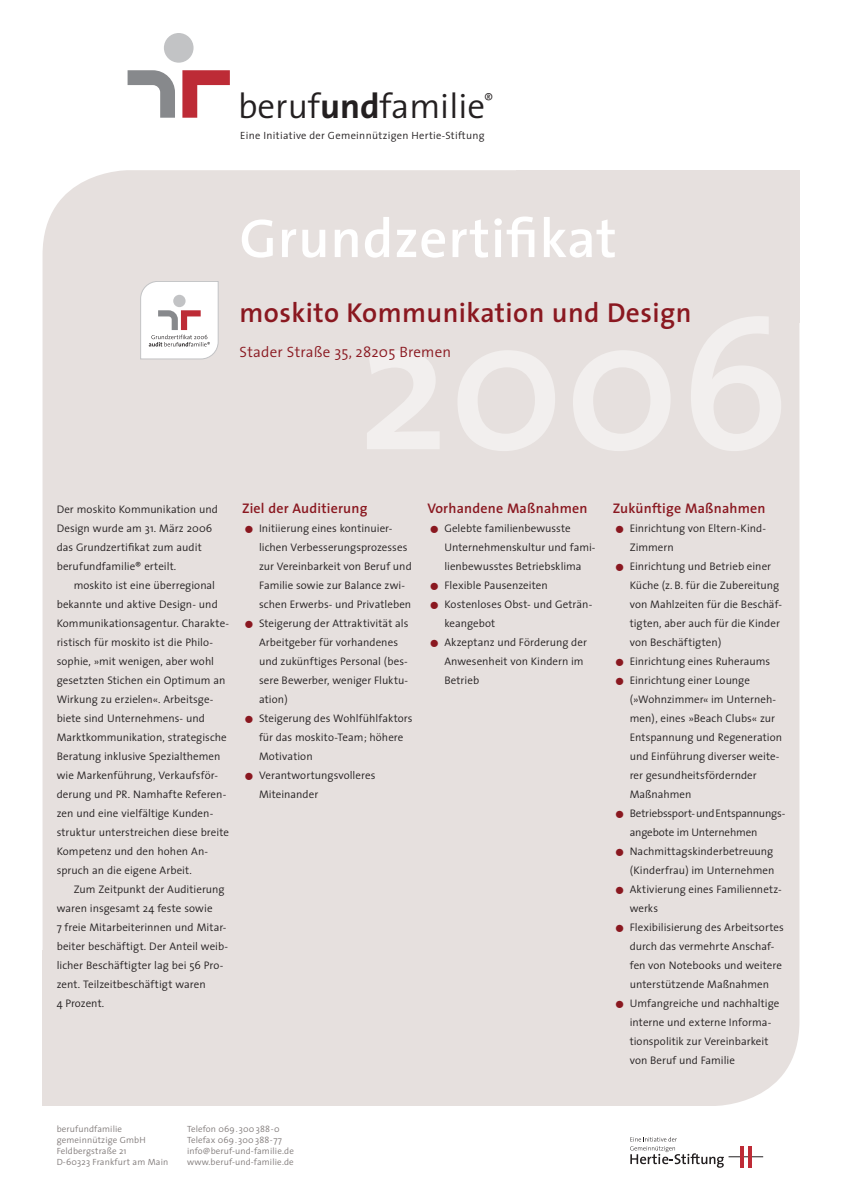
<style>
.page{position:relative;width:842px;height:1191px;background:#fff}
.page>*{position:absolute;margin:0;border:0;box-sizing:border-box;transform-origin:0 0}
.t1{font:600 55px "The Sans";letter-spacing:.015em;color:#fff}
.t2{font:300 35px "The Sans";color:#231f20}
.t3{font:600 27.5px "The Sans";letter-spacing:.015em;color:#8a1820}
.t4{font:300 15px "The Sans";letter-spacing:.015em;color:#8a1820}
.t5{font:600 14px "The Sans";letter-spacing:.015em;color:#8a1820}
.t6{font:300 11px/19px "The Sans";color:#231f20}
.t7{font:300 10.5px "The Sans";letter-spacing:.03em;color:#231f20}
.t8{font:300 9px/11px "The Sans";letter-spacing:.015em;color:#817b7a}
.s1{font-weight:700}
.s2{font-size:33px;color:#8a1820}
</style>
<div class="page">
<div style="left:43px;top:170px;width:756px;height:936px;background:#e6e0de"></div>
<div style="left:516px;top:170px;width:283px;height:153px;background:#e6e0de"></div>
<div style="left:43px;top:950px;width:283px;height:156px;background:#e6e0de"></div>
<svg style="left:140px;top:281px;width:78px;height:78px"></svg>
<hr style="left:728px;top:1156px;width:35px;height:1px;background:#231f20">
<hr style="left:740px;top:1145px;width:3px;height:22px;background:#be2b36">
<hr style="left:748px;top:1145px;width:4px;height:22px;background:#be2b36">
<svg style="left:630px;top:1137px;width:94px;height:30px"></svg>
<div style="left:164px;top:33px;width:30px;height:30px;background:#c2c3c5;border-radius:50%"></div>
<svg style="left:182px;top:70px;width:48px;height:48px"></svg>
<svg style="left:128px;top:70px;width:47px;height:48px"></svg>
<h2 class="t2" style="left:238px;top:77px;width:257px">beruf<span class="s1">und</span>familie<sup>®</sup></h2>
<p class="t7" style="left:240px;top:127px;width:246px">Eine Initiative der Gemeinnützigen Hertie-Stiftung</p>
<h1 class="t1" style="left:240px;top:193px;width:379px">Grundzertifikat</h1>
<h3 class="t3" style="left:240px;top:290px;width:453px">moskito Kommunikation und Design</h3>
<h3 class="t4" style="left:240px;top:340px;width:213px">Stader Straße 35, 28205 Bremen</h3>
<p class="t6" style="left:57px;top:499px;width:163px">Der moskito Kommunikation und<br>Design wurde am 31. März 2006 das Grundzertifikat zum audit berufundfamilie® erteilt.</p>
<p class="t6" style="left:57px;top:575px;width:174px;text-indent:17px">moskito ist eine überregional bekannte und aktive Design- und Kommunikationsagentur. Charakte&shy;ristisch für moskito ist die Philo&shy;sophie, »mit wenigen, aber wohl gesetzten Stichen ein Optimum an Wirkung zu erzielen«. Arbeitsge&shy;biete sind Unternehmens- und Marktkommunikation, strategische Beratung inklusive Spezialthemen wie Markenführung, Verkaufsför&shy;derung und PR. Namhafte Referen&shy;zen und eine vielfältige Kunden&shy;struktur unterstreichen diese breite Kompetenz und den hohen An&shy;spruch an die eigene Arbeit.</p>
<p class="t6" style="left:57px;top:879px;width:173px;text-indent:17px">Zum Zeitpunkt der Auditierung waren insgesamt 24 feste sowie<br>7 freie Mitarbeiterinnen und Mitar&shy;beiter beschäftigt. Der Anteil weib&shy;licher Beschäftigter lag bei 56 Pro&shy;zent. Teilzeitbeschäftigt waren<br>4 Prozent.</p>
<p class="t5" style="left:242px;top:497px;width:127px">Ziel der Auditierung</p>
<p class="t6" style="left:259px;top:518px;width:154px;text-indent:-17px"><span class="s2">•</span> Initiierung eines kontinuier&shy;lichen Verbesserungsprozesses zur Vereinbarkeit von Beruf und<br>Familie sowie zur Balance zwi&shy;schen Erwerbs- und Privatleben</p>
<p class="t6" style="left:259px;top:613px;width:151px;text-indent:-17px"><span class="s2">•</span> Steigerung der Attraktivität als<br>Arbeitgeber für vorhandenes und zukünftiges Personal (bes&shy;sere Bewerber, weniger Fluktu&shy;ation)</p>
<p class="t6" style="left:259px;top:708px;width:155px;text-indent:-17px"><span class="s2">•</span> Steigerung des Wohlfühlfaktors für das moskito-Team; höhere<br>Motivation</p>
<p class="t6" style="left:259px;top:765px;width:118px;text-indent:-17px"><span class="s2">•</span> Verantwortungsvolleres<br>Miteinander</p>
<p class="t5" style="left:427px;top:497px;width:162px">Vorhandene Maßnahmen</p>
<p class="t6" style="left:444px;top:518px;width:153px;text-indent:-17px"><span class="s2">•</span> Gelebte familienbewusste<br>Unternehmenskultur und fami&shy;lienbewusstes Betriebsklima</p>
<p class="t6" style="left:427px;top:575px;width:122px"><span class="s2">•</span> Flexible Pausenzeiten</p>
<p class="t6" style="left:444px;top:594px;width:149px;text-indent:-17px"><span class="s2">•</span> Kostenloses Obst- und Geträn&shy;keangebot</p>
<p class="t6" style="left:444px;top:632px;width:144px;text-indent:-17px"><span class="s2">•</span> Akzeptanz und Förderung der<br>Anwesenheit von Kindern im<br>Betrieb</p>
<p class="t5" style="left:613px;top:497px;width:154px">Zukünftige Maßnahmen</p>
<p class="t6" style="left:630px;top:518px;width:138px;text-indent:-17px"><span class="s2">•</span> Einrichtung von Eltern-Kind-<br>Zimmern</p>
<p class="t6" style="left:630px;top:556px;width:154px;text-indent:-17px"><span class="s2">•</span> Einrichtung und Betrieb einer<br>Küche (z. B. für die Zubereitung von Mahlzeiten für die Beschäf&shy;tigten, aber auch für die Kinder von Beschäftigten)</p>
<p class="t6" style="left:613px;top:651px;width:159px"><span class="s2">•</span> Einrichtung eines Ruheraums</p>
<p class="t6" style="left:630px;top:670px;width:154px;text-indent:-17px"><span class="s2">•</span> Einrichtung einer Lounge (»Wohnzimmer« im Unterneh&shy;men), eines »Beach Clubs« zur<br>Entspannung und Regeneration und Einführung diverser weite&shy;rer gesundheitsfördernder<br>Maßnahmen</p>
<p class="t6" style="left:630px;top:803px;width:157px;text-indent:-17px"><span class="s2">•</span> Betriebssport- und Entspannungs&shy;angebote im Unternehmen</p>
<p class="t6" style="left:613px;top:841px;width:163px;text-align:right"><span class="s2">•</span> Nachmittagskinderbetreuung (Kinderfrau) im Unternehmen</p>
<p class="t6" style="left:630px;top:879px;width:154px;text-indent:-17px"><span class="s2">•</span> Aktivierung eines Familiennetz&shy;werks</p>
<p class="t6" style="left:630px;top:917px;width:156px;text-indent:-17px"><span class="s2">•</span> Flexibilisierung des Arbeitsortes durch das vermehrte Anschaf&shy;fen von Notebooks und weitere unterstützende Maßnahmen</p>
<p class="t6" style="left:630px;top:993px;width:151px;text-indent:-17px"><span class="s2">•</span> Umfangreiche und nachhaltige interne und externe Informa&shy;tionspolitik zur Vereinbarkeit von Beruf und Familie</p>
<p class="t8" style="left:57px;top:1123px;width:113px">berufundfamilie gemeinnützige GmbH<br>Feldbergstraße 21<br>D-60323 Frankfurt am Main</p>
<p class="t8" style="left:187px;top:1123px;width:108px">Telefon 069.300 388-0<br>Telefax 069.300 388-77 info@beruf-und-familie.de www.beruf-und-familie.de</p>
</div>
